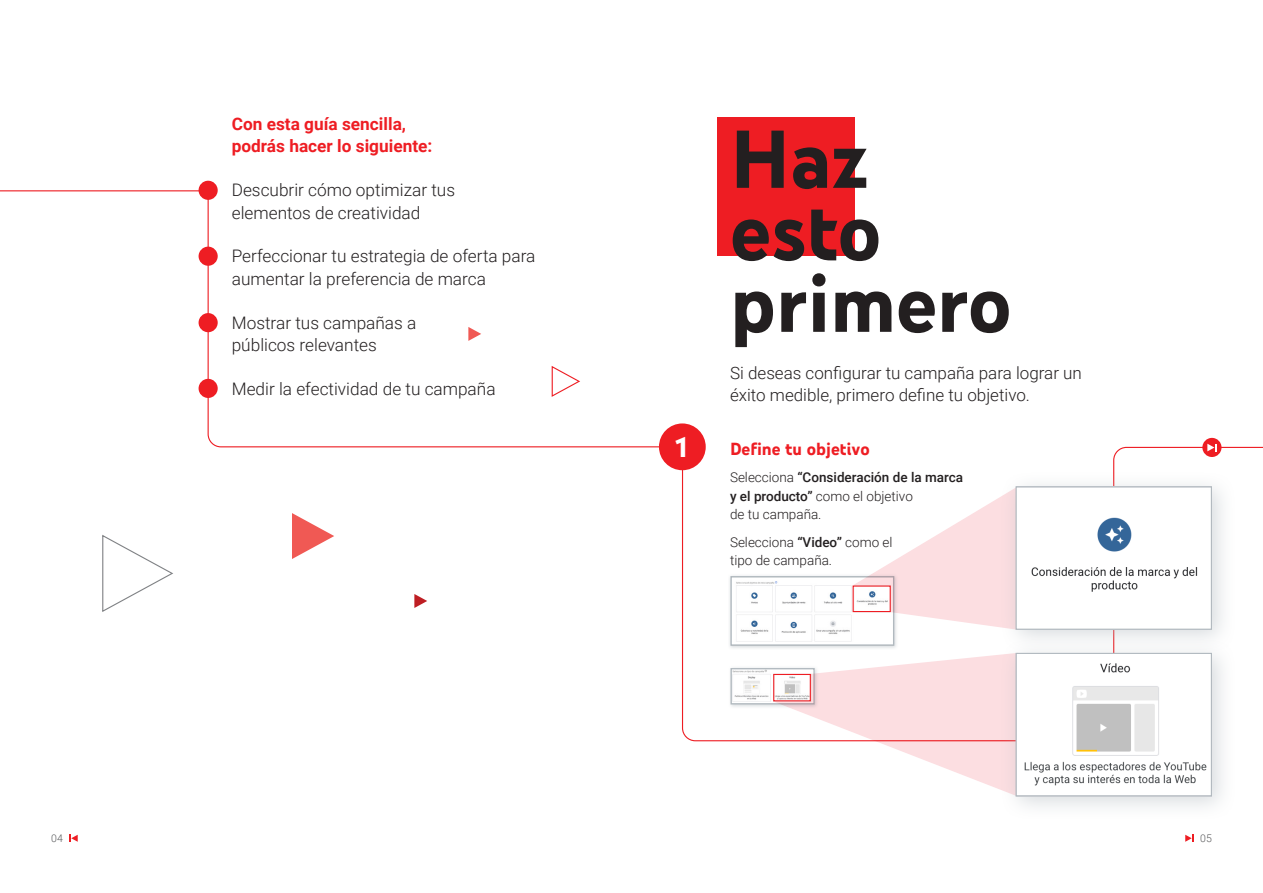
<style>
.page{position:relative;width:1263px;height:893px;background:#fff}
.page>*{position:absolute;margin:0;border:0;box-sizing:border-box;transform-origin:0 0}
.Head_black_big{font:700 84px/72px "You Tube Sans";color:#231f20}
.Step{font:700 29.1px "You Tube Sans";color:#fff}
.New_Step{font:700 18px "You Tube Sans";color:#ee1d23}
.New_intro{font:300 17.25px/22.5px "Roboto";color:#231f20}
.New_intro-2{font:700 17.25px/22.5px "Roboto";color:#ee1d23}
.YT_1{font:300 17.1px/22.2px "Roboto";color:#231f20}
.Body{font:300 13.5px/18.8px "Roboto";color:#231f20}
.YT_1-2{font:300 10.5px "Roboto";color:#57585a}
.s1{font-weight:500}
</style>
<div class="page">
<div style="left:717px;top:117px;width:137px;height:138px;background:#ee1d23"></div>
<svg style="left:207px;top:200px;width:457px;height:248px"></svg>
<div style="left:659px;top:423px;width:47px;height:47px;background:#ee1d23;border-radius:50%"></div>
<div style="left:199px;top:313px;width:19px;height:19px;background:#ee1d23;border-radius:50%"></div>
<div style="left:199px;top:379px;width:19px;height:19px;background:#ee1d23;border-radius:50%"></div>
<div style="left:199px;top:247px;width:19px;height:19px;background:#ee1d23;border-radius:50%"></div>
<div style="left:199px;top:181px;width:19px;height:19px;background:#ee1d23;border-radius:50%"></div>
<hr style="left:0;top:190px;width:210px;height:1px;background:#ee1d23">
<svg style="left:681px;top:446px;width:582px;height:296px"></svg>
<div style="left:1202px;top:438px;width:19px;height:19px;background:#ee1d23;border-radius:50%"></div>
<svg style="left:1207px;top:444px;width:10px;height:7px"></svg>
<svg style="left:292px;top:513px;width:42px;height:46px"></svg>
<svg style="left:551px;top:365px;width:30px;height:32px"></svg>
<svg style="left:414px;top:594px;width:13px;height:14px"></svg>
<svg style="left:468px;top:327px;width:13px;height:14px"></svg>
<svg style="left:102px;top:535px;width:71px;height:77px"></svg>
<svg style="left:69px;top:835px;width:9px;height:7px"></svg>
<svg style="left:1185px;top:835px;width:9px;height:7px"></svg>
<div style="left:728px;top:665px;width:91px;height:44px;background:#b1b9bf;opacity:.5"></div>
<img style="left:732px;top:670px;width:41px;height:32px">
<div style="left:730px;top:668px;width:85px;height:36px;border:1px solid #b1b9bf"></div>
<div style="left:728px;top:573px;width:170px;height:77px;background:#edeff0"></div>
<img style="left:732px;top:642px;width:160px;height:2px">
<div style="left:730px;top:576px;width:164px;height:70px;border:1px solid #b1b9bf"></div>
<svg style="left:731px;top:486px;width:269px;height:156px"></svg>
<svg style="left:773px;top:653px;width:227px;height:137px"></svg>
<div style="left:1000px;top:471px;width:236px;height:183px;background:#b1b9bf;opacity:.5"></div>
<img style="left:1017px;top:488px;width:193px;height:140px">
<div style="left:1015px;top:486px;width:197px;height:144px;border:1px solid #b1b9bf"></div>
<div style="left:852px;top:585px;width:39px;height:27px;border:1px solid #ee1d23"></div>
<div style="left:1000px;top:637px;width:236px;height:184px;background:#b1b9bf;opacity:.5"></div>
<img style="left:1017px;top:655px;width:193px;height:139px">
<div style="left:1015px;top:653px;width:197px;height:143px;border:1px solid #b1b9bf"></div>
<div style="left:773px;top:674px;width:38px;height:27px;border:1px solid #ee1d23"></div>
<p class="New_intro-2" style="left:232px;top:112px;width:202px">Con esta guía sencilla, podrás hacer lo siguiente:</p>
<p class="New_intro" style="left:232px;top:178px;width:225px">Descubrir cómo optimizar tus elementos de creatividad</p>
<p class="New_intro" style="left:232px;top:244px;width:305px">Perfeccionar tu estrategia de oferta para aumentar la preferencia de marca</p>
<p class="New_intro" style="left:232px;top:311px;width:186px">Mostrar tus campañas a públicos relevantes</p>
<p class="New_intro" style="left:232px;top:377px;width:265px">Medir la efectividad de tu campaña</p>
<p class="Step" style="left:675px;top:423px;width:13px">1</p>
<p class="Head_black_big" style="left:730px;top:116px;width:283px">Haz esto primero</p>
<p class="YT_1" style="left:730px;top:361px;width:353px">Si deseas configurar tu campaña para lograr un éxito medible, primero define tu objetivo.</p>
<p class="New_Step" style="left:730px;top:434px;width:141px">Define tu objetivo</p>
<p class="Body" style="left:730px;top:467px;width:235px">Selecciona <span class="s1">“Consideración de la marca y el producto”</span> como el objetivo<br>de tu campaña.</p>
<p class="Body" style="left:730px;top:532px;width:164px">Selecciona <span class="s1">“Video”</span> como el tipo de campaña.</p>
<p class="YT_1-2" style="left:51px;top:831px;width:13px">04</p>
<p class="YT_1-2" style="left:1200px;top:831px;width:13px">05</p>
</div>
